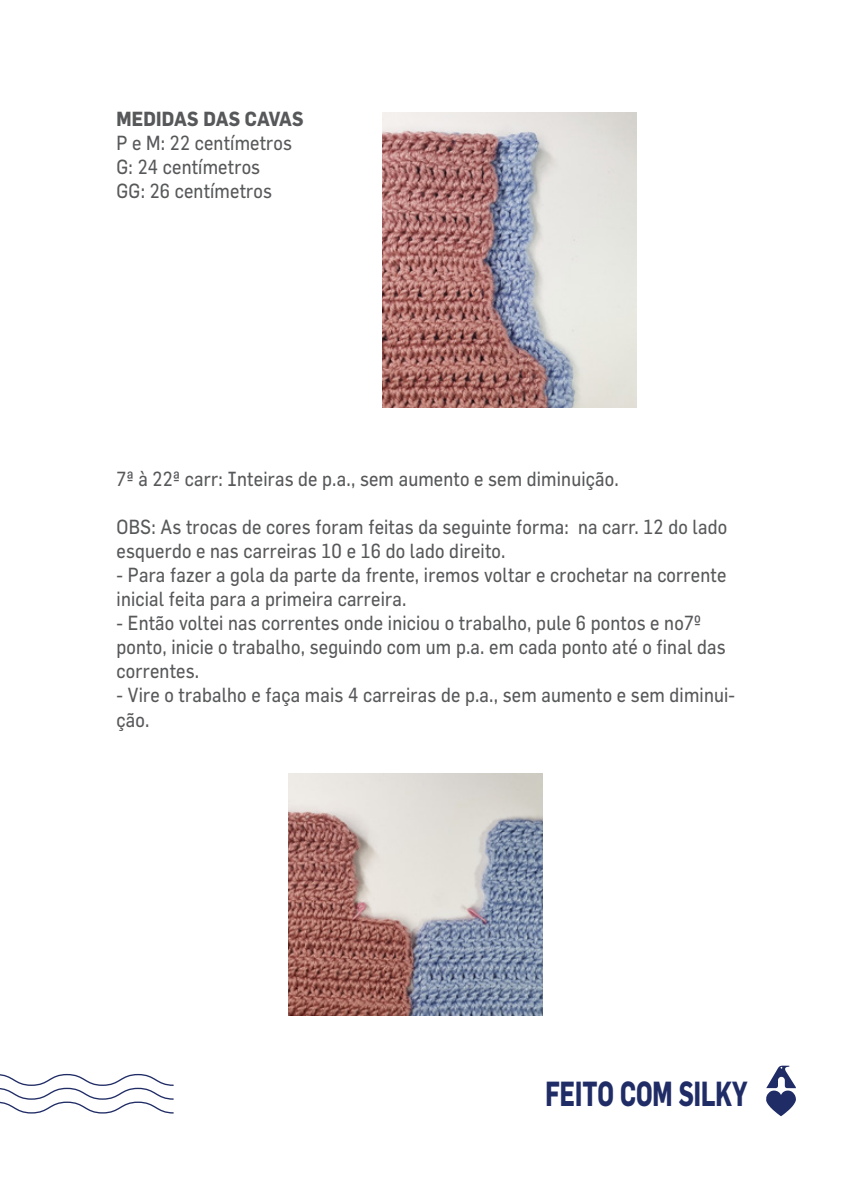
<style>
.page{position:relative;width:851px;height:1191px;background:#fff}
.page>*{position:absolute;margin:0;border:0;box-sizing:border-box;transform-origin:0 0}
.t1{font:700 34.2px "Flama";color:#202c65;scale:.7 1}
.t2{font:20px/24px "Flama";letter-spacing:.01em;color:#57585a;scale:.9 1}
.t3{font:700 20px "Flama";letter-spacing:.01em;color:#57585a;scale:.9 1}
</style>
<div class="page">
<img style="left:382px;top:113px;width:254px;height:295px">
<img style="left:288px;top:773px;width:254px;height:242px">
<svg style="left:0;top:1074px;width:173px;height:39px"></svg>
<svg style="left:766px;top:1065px;width:30px;height:51px"></svg>
<p class="t3" style="left:117px;top:107px;width:209px">MEDIDAS DAS CAVAS</p>
<p class="t2" style="left:117px;top:131px;width:196px">P e M: 22 centímetros</p>
<p class="t2" style="left:117px;top:155px;width:161px">G: 24 centímetros</p>
<p class="t2" style="left:117px;top:179px;width:174px">GG: 26 centímetros</p>
<p class="t2" style="left:117px;top:467px;width:559px">7ª à 22ª carr: Inteiras de p.a., sem aumento e sem diminuição.</p>
<p class="t2" style="left:117px;top:515px;width:679px">OBS: As trocas de cores foram feitas da seguinte forma: na carr. 12 do lado esquerdo e nas carreiras 10 e 16 do lado direito.</p>
<p class="t2" style="left:117px;top:563px;width:679px">- Para fazer a gola da parte da frente, iremos voltar e crochetar na corrente inicial feita para a primeira carreira.</p>
<p class="t2" style="left:117px;top:611px;width:678px">- Então voltei nas correntes onde iniciou o trabalho, pule 6 pontos e no7º ponto, inicie o trabalho, seguindo com um p.a. em cada ponto até o final das correntes.</p>
<p class="t2" style="left:117px;top:683px;width:688px">- Vire o trabalho e faça mais 4 carreiras de p.a., sem aumento e sem diminui&shy;ção.</p>
<p class="t1" style="left:545px;top:1073px;width:290px">FEITO COM SILKY</p>
</div>
